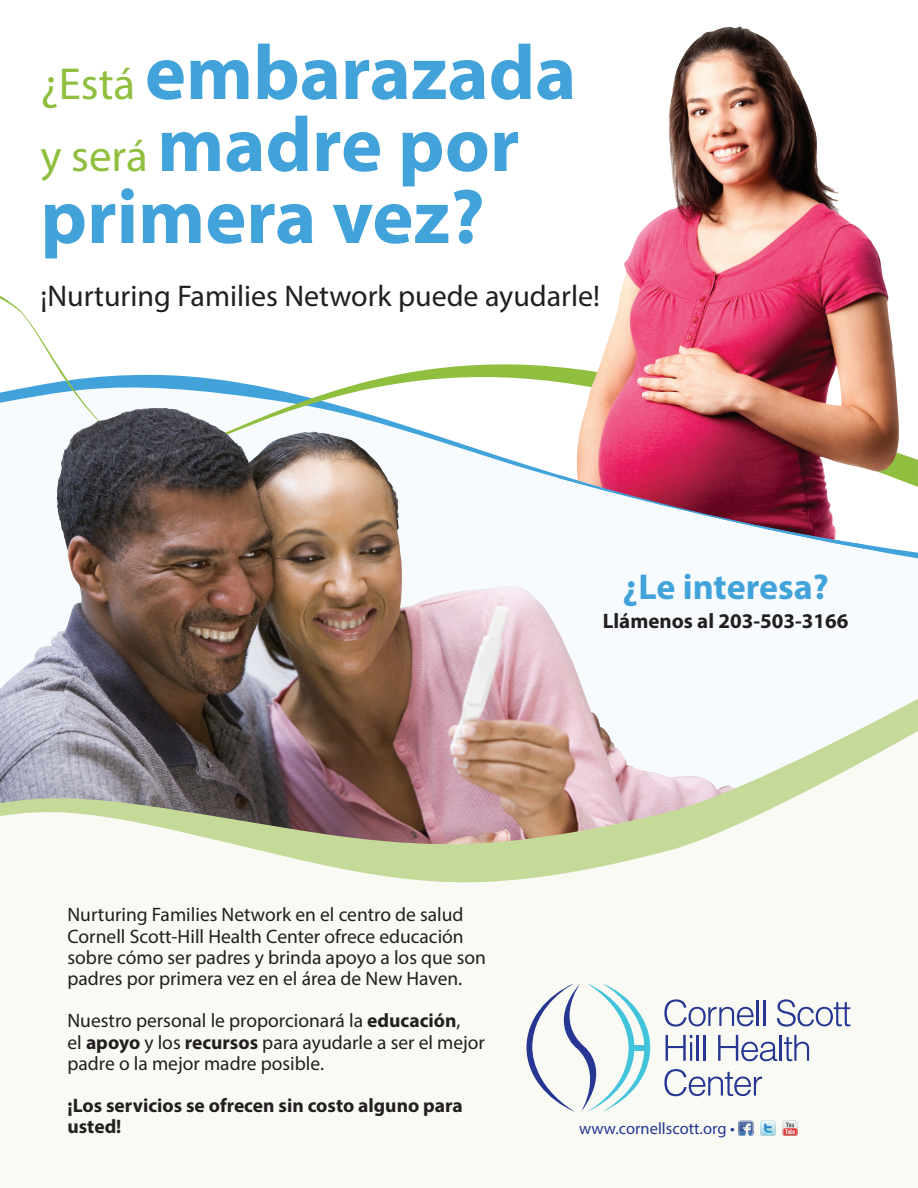
<style>
.page{position:relative;width:918px;height:1188px;background:#fff}
.page>*{position:absolute;margin:0;border:0;box-sizing:border-box;transform-origin:0 0}
.t1{font:700 78px/72px "Myriad Pro";color:#42a3db}
.t2{font:700 36px "Myriad Pro";color:#42a3db}
.t3{font:30px "Myriad Pro";color:#231f20}
.t4{font:700 21px "Myriad Pro";color:#231f20}
.t5{font:19.5px/21.5px "Myriad Pro";color:#231f20}
.t6{font:700 19.5px/21.5px "Myriad Pro";color:#231f20}
.t7{font:16.5px "Myriad Pro";color:#263692}
.s1{font-weight:400;font-size:45px;color:#90be3e}
.s2{font-weight:700}
</style>
<div class="page">
<svg style="left:0;top:296px;width:918px;height:191px"></svg>
<img style="left:574px;top:26px;width:331px;height:461px">
<svg style="left:761px;top:456px;width:103px;height:93px"></svg>
<img style="left:0;top:408px;width:761px;height:291px">
<div style="left:0;top:884px;width:918px;height:304px;background:#f8faf3"></div>
<svg style="left:527px;top:983px;width:123px;height:129px"></svg>
<svg style="left:664px;top:999px;width:90px;height:28px"></svg>
<hr style="left:757px;top:1000px;width:2px;height:26px;background:#263692">
<hr style="left:763px;top:1000px;width:2px;height:26px;background:#263692">
<svg style="left:777px;top:999px;width:73px;height:28px"></svg>
<svg style="left:666px;top:1035px;width:26px;height:26px"></svg>
<hr style="left:697px;top:1035px;width:2px;height:26px;background:#263692">
<hr style="left:703px;top:1035px;width:2px;height:26px;background:#263692">
<svg style="left:718px;top:1035px;width:59px;height:26px"></svg>
<hr style="left:780px;top:1035px;width:2px;height:26px;background:#263692">
<svg style="left:784px;top:1035px;width:25px;height:26px"></svg>
<svg style="left:664px;top:1069px;width:98px;height:27px"></svg>
<svg style="left:738px;top:1121px;width:16px;height:15px"></svg>
<img style="left:739px;top:1121px;width:14px;height:3px">
<svg style="left:760px;top:1121px;width:16px;height:15px"></svg>
<svg style="left:783px;top:1121px;width:15px;height:15px"></svg>
<img style="left:0;top:699px;width:918px;height:185px">
<h1 class="t1" style="left:40px;top:34px;width:537px"><span class="s1">¿Está</span> embarazada <span class="s1">y será</span> madre por primera vez?</h1>
<h3 class="t3" style="left:40px;top:277px;width:561px">¡Nurturing Families Network puede ayudarle!</h3>
<h2 class="t2" style="left:623px;top:563px;width:208px">¿Le interesa?</h2>
<p class="t4" style="left:603px;top:608px;width:247px">Llámenos al 203-503-3166</p>
<p class="t5" style="left:68px;top:904px;width:420px">Nurturing Families Network en el centro de salud Cornell Scott-Hill Health Center ofrece educación sobre cómo ser padres y brinda apoyo a los que son padres por primera vez en el área de New Haven.</p>
<p class="t5" style="left:68px;top:1010px;width:419px">Nuestro personal le proporcionará la <span class="s2">educación</span>,<br>el <span class="s2">apoyo</span> y los <span class="s2">recursos</span> para ayudarle a ser el mejor padre o la mejor madre posible.</p>
<p class="t6" style="left:68px;top:1094px;width:397px">¡Los servicios se ofrecen sin costo alguno para usted!</p>
<p class="t7" style="left:579px;top:1118px;width:157px">www.cornellscott.org •</p>
</div>
